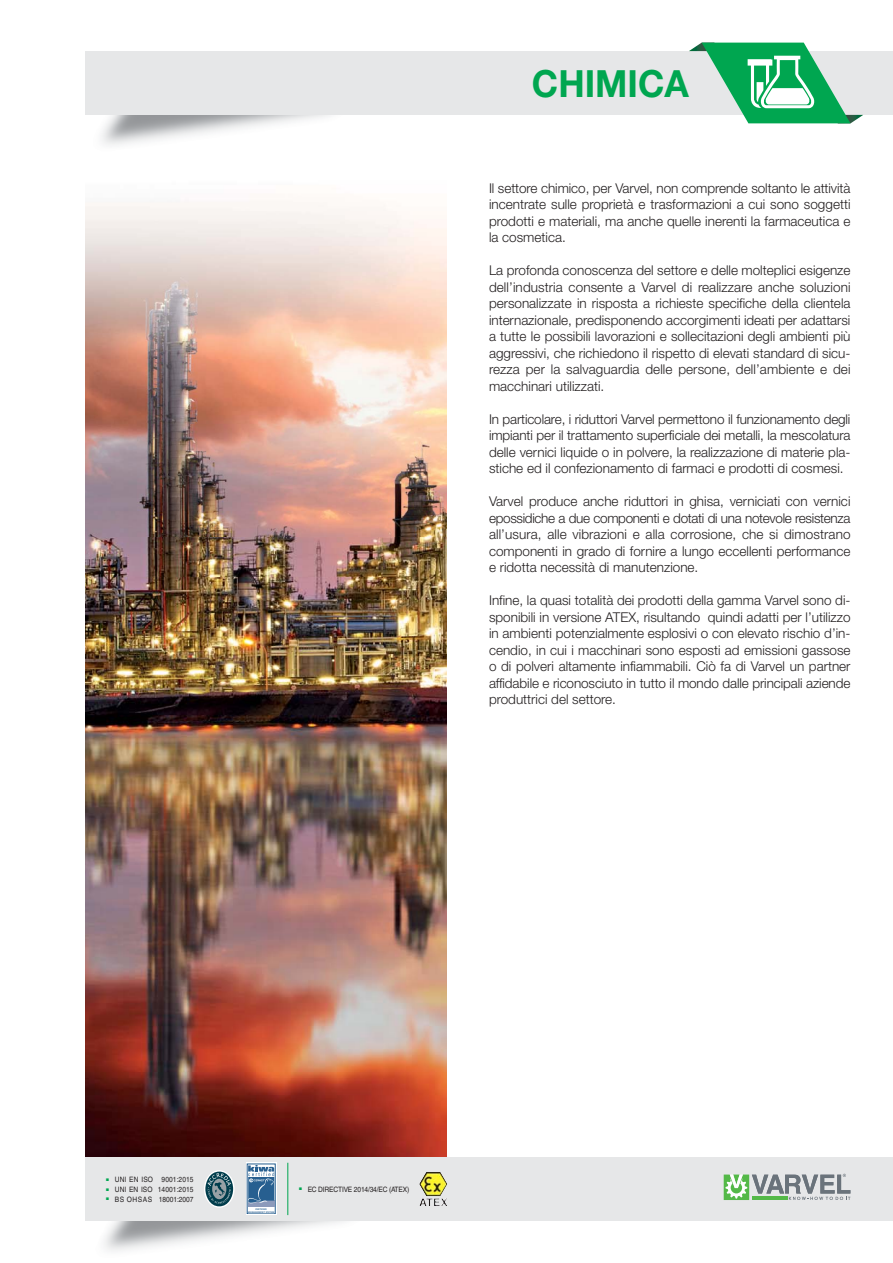
<style>
.page{position:relative;width:893px;height:1263px;background:#fff}
.page>*{position:absolute;margin:0;border:0;box-sizing:border-box;transform-origin:0 0}
.t1{font:700 37.5px "Helvetica Neue";color:#00a650;scale:.95 1}
.t2{font:300 13.5px/16.5px "Helvetica Neue";color:#231f20;text-align:justify}
.t3{font:7.35px "Helvetica";letter-spacing:.01em;color:#231f20;scale:.9 1}
.t4{font:7.35px "Helvetica";letter-spacing:-.025em;color:#231f20;scale:.9 1}
.t5{font:700 2.55px/3.2px "Calibri";letter-spacing:.03em;color:#275f90;text-align:center}
</style>
<div class="page">
<img style="left:85px;top:536px;width:361px;height:621px">
<img style="left:85px;top:227px;width:362px;height:309px">
<img style="left:85px;top:201px;width:361px;height:157px">
<div style="left:86px;top:51px;width:807px;height:64px;background:#e6e7e8"></div>
<svg style="left:689px;top:43px;width:174px;height:80px"></svg>
<div style="left:85px;top:1157px;width:808px;height:63px;background:#e6e7e8"></div>
<svg style="left:246px;top:1163px;width:30px;height:1px"></svg>
<hr style="left:287px;top:1163px;width:1px;height:52px;background:#00a650">
<svg style="left:204px;top:1164px;width:85px;height:52px"></svg>
<svg style="left:724px;top:1174px;width:126px;height:26px"></svg>
<h1 class="t1" style="left:532px;top:70px;width:167px">CHIMICA</h1>
<p class="t2" style="left:489px;top:181px;width:363px">Il settore chimico, per Varvel, non comprende soltanto le attività incentrate sulle proprietà e trasformazioni a cui sono soggetti prodotti e materiali, ma anche quelle inerenti la farmaceutica e la cosmetica.</p>
<p class="t2" style="left:489px;top:263px;width:363px">La profonda conoscenza del settore e delle molteplici esigenze dell’industria consente a Varvel di realizzare anche soluzioni personalizzate in risposta a richieste specifiche della clientela internazionale, predisponendo accorgimenti ideati per adattarsi a tutte le possibili lavorazioni e sollecitazioni degli ambienti più aggressivi, che richiedono il rispetto di elevati standard di sicu&shy;rezza per la salvaguardia delle persone, dell’ambiente e dei macchinari utilizzati.</p>
<p class="t2" style="left:489px;top:412px;width:363px">In particolare, i riduttori Varvel permettono il funzionamento degli impianti per il trattamento superficiale dei metalli, la mescolatura delle vernici liquide o in polvere, la realizzazione di materie pla&shy;stiche ed il confezionamento di farmaci e prodotti di cosmesi.</p>
<p class="t2" style="left:489px;top:494px;width:363px">Varvel produce anche riduttori in ghisa, verniciati con vernici epossidiche a due componenti e dotati di una notevole resistenza all’usura, alle vibrazioni e alla corrosione, che si dimostrano componenti in grado di fornire a lungo eccellenti performance e ridotta necessità di manutenzione.</p>
<p class="t2" style="left:489px;top:593px;width:363px">Infine, la quasi totalità dei prodotti della gamma Varvel sono di&shy;sponibili in versione ATEX, risultando quindi adatti per l’utilizzo in ambienti potenzialmente esplosivi o con elevato rischio d’in&shy;cendio, in cui i macchinari sono esposti ad emissioni gassose o di polveri altamente infiammabili. Ciò fa di Varvel un partner affidabile e riconosciuto in tutto il mondo dalle principali aziende produttrici del settore.</p>
<p class="t3" style="left:106px;top:1177px;width:98px"><sup>■</sup> UNI EN ISO 9001:2015</p>
<p class="t3" style="left:106px;top:1187px;width:98px"><sup>■</sup> UNI EN ISO 14001:2015</p>
<p class="t3" style="left:106px;top:1196px;width:98px"><sup>■</sup> BS OHSAS 18001:2007</p>
<p class="t5" style="left:248px;top:1208px;width:28px">CERTIFIED<br>MANAGEMENT SYSTEM</p>
<p class="t4" style="left:299px;top:1186px;width:124px"><sup>■</sup> EC DIRECTIVE 2014/34/EC (ATEX)</p>
</div>
